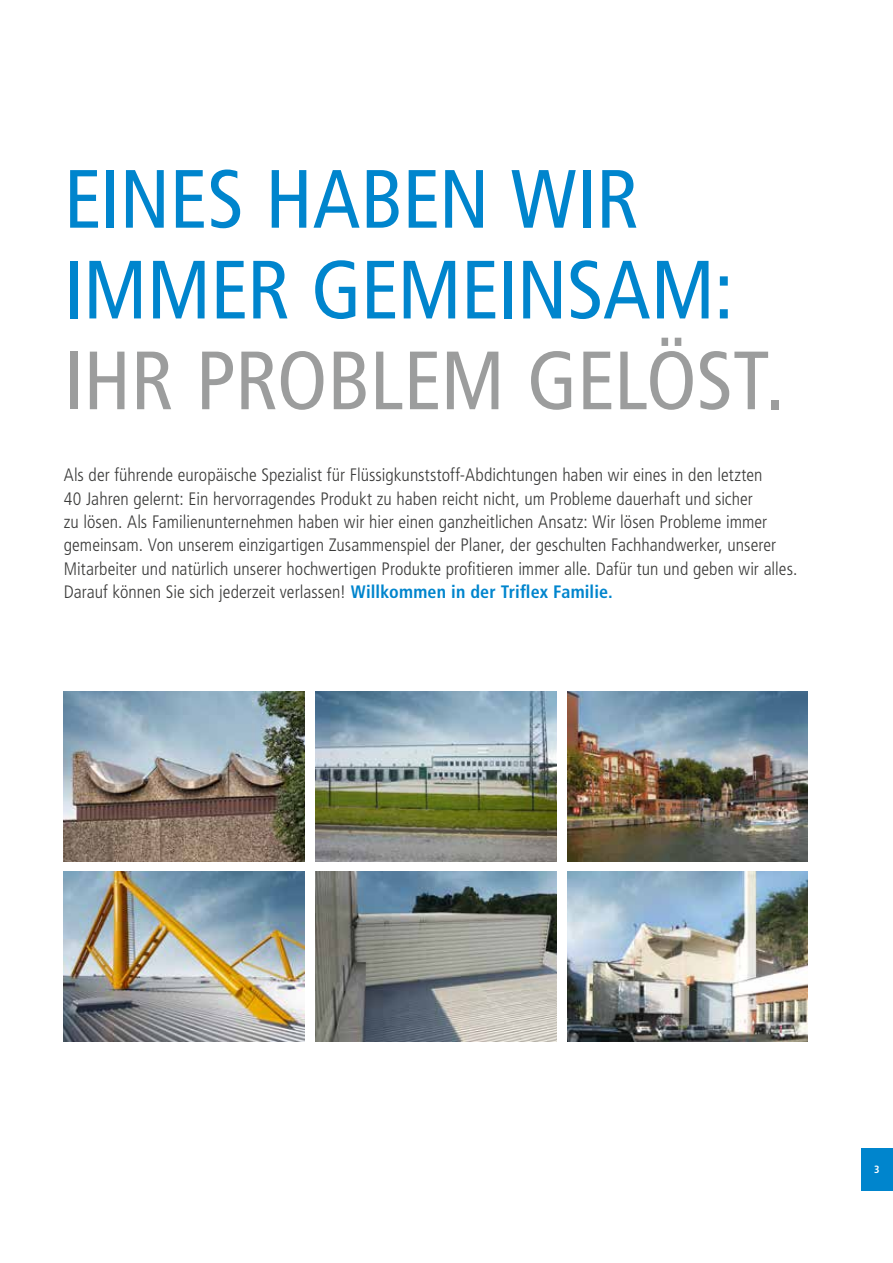
<style>
.page{position:relative;width:893px;height:1263px;background:#fff}
.page>*{position:absolute;margin:0;border:0;box-sizing:border-box;transform-origin:0 0}
.t1{font:condensed 82.5px/90.8px "Frutiger LT Pro";letter-spacing:-.01em;color:#0085cd}
.t2{font:condensed 82.5px "Frutiger LT Pro";letter-spacing:-.005em;color:#9c9d9d}
.t3{font:300 condensed 18px/23.4px "Frutiger LT Pro";color:#3b3b3a}
.t4{font:700 condensed 10.5px "Frutiger LT Pro";color:#fff}
.s1{font-weight:700;color:#0085cd}
</style>
<div class="page">
<div style="left:861px;top:1148px;width:32px;height:43px;background:#0085cd"></div>
<img style="left:64px;top:872px;width:241px;height:170px">
<img style="left:64px;top:691px;width:241px;height:170px">
<img style="left:567px;top:872px;width:241px;height:170px">
<img style="left:567px;top:691px;width:241px;height:170px">
<img style="left:315px;top:872px;width:242px;height:170px">
<img style="left:315px;top:691px;width:242px;height:170px">
<h1 class="t1" style="left:64px;top:154px;width:671px">EINES HABEN WIR<br>IMMER GEMEINSAM:</h1>
<h1 class="t2" style="left:64px;top:333px;width:722px">IHR PROBLEM GELÖST.</h1>
<p class="t3" style="left:64px;top:463px;width:735px">Als der führende europäische Spezialist für Flüssigkunststoff-Abdichtungen haben wir eines in den letzten<br>40 Jahren gelernt: Ein hervorragendes Produkt zu haben reicht nicht, um Probleme dauerhaft und sicher<br>zu lösen. Als Familienunternehmen haben wir hier einen ganzheitlichen Ansatz: Wir lösen Probleme immer gemeinsam. Von unserem einzigartigen Zusammenspiel der Planer, der geschulten Fachhandwerker, unserer Mitarbeiter und natürlich unserer hochwertigen Produkte profitieren immer alle. Dafür tun und geben wir alles.<br>Darauf können Sie sich jederzeit verlassen! <span class="s1">Willkommen in der Triflex Familie.</span></p>
<p class="t4" style="left:874px;top:1163px;width:7px">3</p>
</div>
